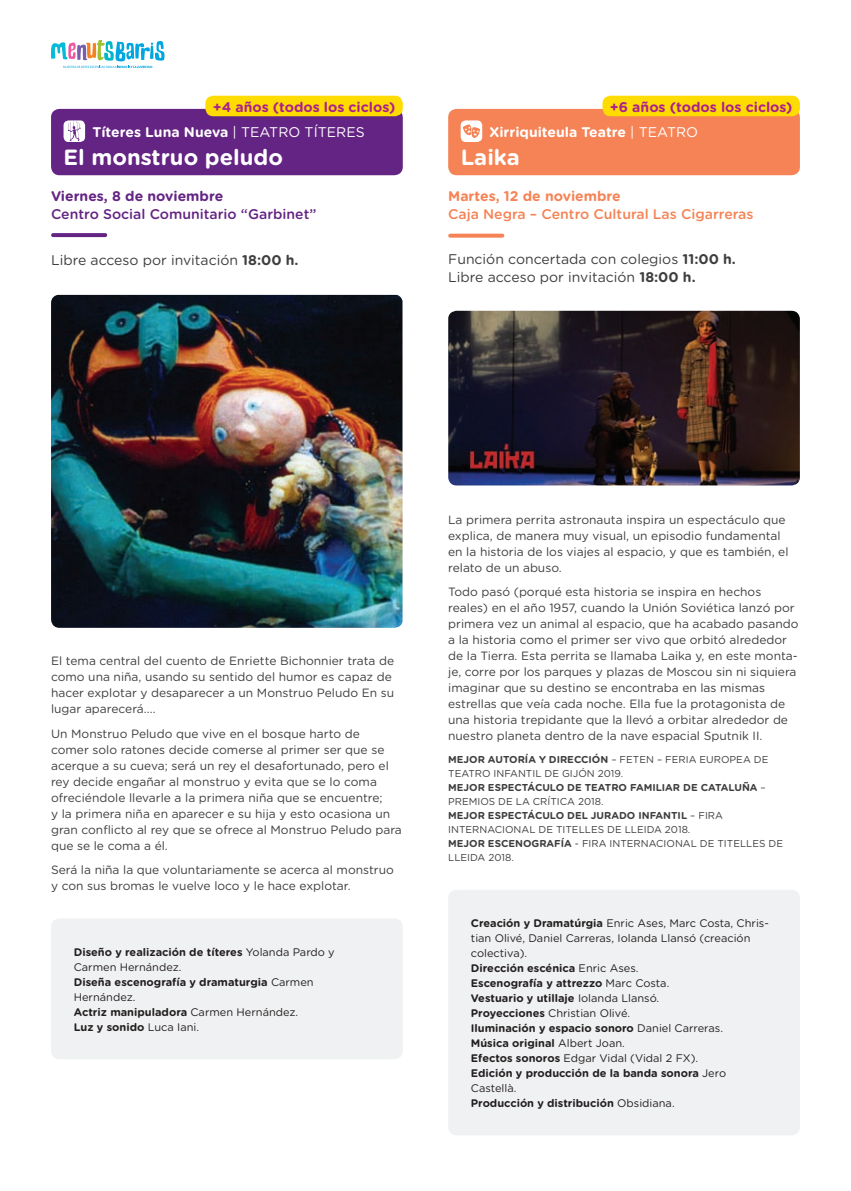
<style>
.page{position:relative;width:851px;height:1191px;background:#fff}
.page>*{position:absolute;margin:0;border:0;box-sizing:border-box;transform-origin:0 0}
.t1{font:700 22px "Gotham Rounded";color:#fff}
.t2{font:14px/18px "Gotham Rounded";color:#3e3e3f}
.t3{font:700 14px "Gotham Rounded";color:#fff}
.t4{font:700 14px "Gotham Rounded";color:#ab208e}
.t5{font:500 14px "Gotham Rounded";color:#f58355}
.t6{font:500 14px "Gotham Rounded";color:#642483}
.t7{font:700 14px "Gotham Rounded";color:#642483}
.t8{font:700 14px "Gotham Rounded";color:#f58355}
.t9{font:12px/16px "Gotham Rounded";color:#3e3e3f}
.t10{font:11px/15px "Gotham Rounded";color:#231f20}
.t11{font:700 11px/15px "Gotham Rounded";color:#231f20}
.t12{font:10px/14px "Gotham Rounded";color:#3e3e3f}
.s1{font-weight:400}
.s2{font-weight:700}
</style>
<div class="page">
<div style="left:448px;top:890px;width:351px;height:245px;background:#f0f1f2;border-radius:9px"></div>
<div style="left:51px;top:109px;width:352px;height:66px;background:#642483;border-radius:9px"></div>
<div style="left:448px;top:109px;width:351px;height:66px;background:#f58355;border-radius:9px"></div>
<svg style="left:51px;top:40px;width:114px;height:28px"></svg>
<div style="left:63px;top:120px;width:22px;height:22px;background:#fff;border-radius:5px"></div>
<div style="left:460px;top:120px;width:22px;height:22px;background:#fff;border-radius:5px"></div>
<svg style="left:53px;top:233px;width:52px;height:4px"></svg>
<div style="left:205px;top:96px;width:198px;height:20px;background:#ffdc01;border-radius:8px"></div>
<div style="left:602px;top:96px;width:197px;height:20px;background:#ffdc01;border-radius:8px"></div>
<div style="left:51px;top:918px;width:352px;height:141px;background:#f0f1f2;border-radius:9px"></div>
<img style="left:448px;top:311px;width:351px;height:174px">
<svg style="left:68px;top:121px;width:13px;height:20px"></svg>
<img style="left:51px;top:295px;width:351px;height:333px">
<svg style="left:463px;top:124px;width:17px;height:14px"></svg>
<svg style="left:450px;top:234px;width:52px;height:4px"></svg>
<p class="t4" style="left:213px;top:96px;width:184px">+4 años (todos los ciclos)</p>
<p class="t4" style="left:609px;top:96px;width:184px">+6 años (todos los ciclos)</p>
<p class="t3" style="left:92px;top:122px;width:274px">Títeres Luna Nueva <span class="s1">| TEATRO TÍTERES</span></p>
<p class="t3" style="left:489px;top:122px;width:210px">Xirriquiteula Teatre <span class="s1">| TEATRO</span></p>
<h1 class="t1" style="left:63px;top:141px;width:221px">El monstruo peludo</h1>
<h1 class="t1" style="left:460px;top:141px;width:61px">Laika</h1>
<p class="t7" style="left:51px;top:185px;width:174px">Viernes, 8 de noviembre</p>
<p class="t6" style="left:51px;top:204px;width:267px">Centro Social Comunitario “Garbinet”</p>
<p class="t2" style="left:51px;top:250px;width:249px">Libre acceso por invitación <span class="s2">18:00 h.</span></p>
<p class="t8" style="left:448px;top:185px;width:174px">Martes, 12 de noviembre</p>
<p class="t5" style="left:448px;top:204px;width:307px">Caja Negra – Centro Cultural Las Cigarreras</p>
<p class="t2" style="left:448px;top:250px;width:289px">Función concertada con colegios <span class="s2">11:00 h.<br></span>Libre acceso por invitación <span class="s2">18:00 h.</span></p>
<p class="t9" style="left:51px;top:652px;width:344px">El tema central del cuento de Enriette Bichonnier trata de como una niña, usando su sentido del humor es capaz de hacer explotar y desaparecer a un Monstruo Peludo En su lugar aparecerá....</p>
<p class="t9" style="left:51px;top:725px;width:352px">Un Monstruo Peludo que vive en el bosque harto de<br>comer solo ratones decide comerse al primer ser que se acerque a su cueva; será un rey el desafortunado, pero el rey decide engañar al monstruo y evita que se lo coma ofreciéndole llevarle a la primera niña que se encuentre;<br>y la primera niña en aparecer e su hija y esto ocasiona un gran conflicto al rey que se ofrece al Monstruo Peludo para que se le coma a él.</p>
<p class="t9" style="left:51px;top:861px;width:344px">Será la niña la que voluntariamente se acerca al monstruo y con sus bromas le vuelve loco y le hace explotar.</p>
<p class="t11" style="left:74px;top:944px;width:262px">Diseño y realización de títeres <span class="s1">Yolanda Pardo y<br>Carmen Hernández.<br></span>Diseña escenografía y dramaturgia <span class="s1">Carmen<br>Hernández.<br></span>Actriz manipuladora <span class="s1">Carmen Hernández.<br></span>Luz y sonido <span class="s1">Luca Iani.</span></p>
<p class="t9" style="left:448px;top:511px;width:342px">La primera perrita astronauta inspira un espectáculo que explica, de manera muy visual, un episodio fundamental en la historia de los viajes al espacio, y que es también, el relato de un abuso.</p>
<p class="t9" style="left:448px;top:583px;width:352px">Todo pasó (porqué esta historia se inspira en hechos reales) en el año 1957, cuando la Unión Soviética lanzó por primera vez un animal al espacio, que ha acabado pasando a la historia como el primer ser vivo que orbitó alrededor de la Tierra. Esta perrita se llamaba Laika y, en este monta&shy;je, corre por los parques y plazas de Moscou sin ni siquiera imaginar que su destino se encontraba en las mismas estrellas que veía cada noche. Ella fue la protagonista de una historia trepidante que la llevó a orbitar alrededor de nuestro planeta dentro de la nave espacial Sputnik II.</p>
<p class="t12" style="left:448px;top:752px;width:336px"><span class="s2">MEJOR AUTORÍA Y DIRECCIÓN</span> – FETEN – FERIA EUROPEA DE TEATRO INFANTIL DE GIJÓN 2019.<br><span class="s2">MEJOR ESPECTÁCULO DE TEATRO FAMILIAR DE CATALUÑA</span> – PREMIOS DE LA CRÍTICA 2018.<br><span class="s2">MEJOR ESPECTÁCULO DEL JURADO INFANTIL</span> – FIRA INTERNACIONAL DE TITELLES DE LLEIDA 2018.<br><span class="s2">MEJOR ESCENOGRAFÍA</span> - FIRA INTERNACIONAL DE TITELLES DE LLEIDA 2018.</p>
<p class="t10" style="left:471px;top:915px;width:299px"><span class="s2">Creación y Dramatúrgia</span> Enric Ases, Marc Costa, Chris&shy;tian Olivé, Daniel Carreras, Iolanda Llansó (creación colectiva).<br><span class="s2">Dirección escénica</span> Enric Ases.<br><span class="s2">Escenografía y attrezzo</span> Marc Costa.<br><span class="s2">Vestuario y utillaje</span> Iolanda Llansó.<br><span class="s2">Proyecciones</span> Christian Olivé.<br><span class="s2">Iluminación y espacio sonoro</span> Daniel Carreras.<br><span class="s2">Música original</span> Albert Joan.<br><span class="s2">Efectos sonoros</span> Edgar Vidal (Vidal 2 FX).<br><span class="s2">Edición y producción de la banda sonora</span> Jero Castellà.<br><span class="s2">Producción y distribución</span> Obsidiana.</p>
</div>
